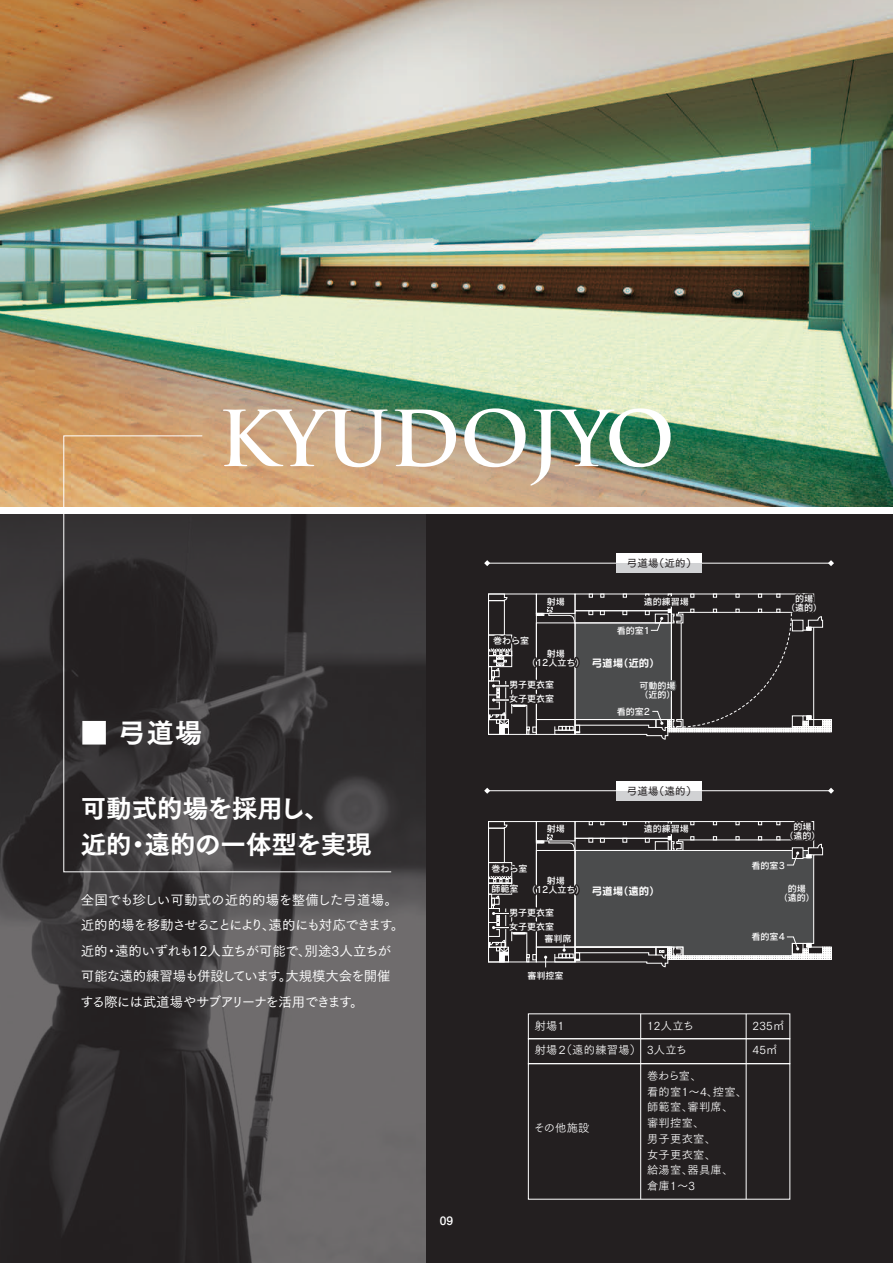
<style>
.page{position:relative;width:893px;height:1263px;background:#231f20}
.page>*{position:absolute;margin:0;border:0;box-sizing:border-box;transform-origin:0 0}
.t1{font:700 75px "Trajan Pro";color:#fff}
.t2{font:27px "Tsuku Go Pro E";color:#fff}
.t3{font:25.5px/36px "Tsuku Go Pro E";color:#fff}
.t4{font:13.5px/25.5px "Tsuku Go Pro M";letter-spacing:-.05em;color:#fff}
.t5{font:500 12px "Helvetica Neue";color:#fff}
.t6{font:11.25px/15.8px "Tsuku Go Pro R";letter-spacing:.025em;color:#fff}
.t7{font:10.5px "Rodin Pro B";color:#fff}
.t8{font:10.5px "Tsuku Go Pro D";letter-spacing:.025em;color:#231f20}
.t9{font:9px/9px "Rodin Pro DB";color:#fff;text-align:center}
</style>
<div class="page">
<img style="left:0;top:0;width:893px;height:507px">
<img style="left:0;top:513px;width:425px;height:750px">
<div style="left:528px;top:1038px;width:262px;height:26px;border:1px solid #fff"></div>
<div style="left:528px;top:1063px;width:262px;height:136px;border:1px solid #fff"></div>
<hr style="left:640px;top:1014px;width:1px;height:185px;background:#fff">
<hr style="left:746px;top:1014px;width:1px;height:185px;background:#fff">
<hr style="left:487px;top:563px;width:344px;height:1px;background:#fff">
<svg style="left:828px;top:560px;width:6px;height:6px"></svg>
<svg style="left:484px;top:560px;width:6px;height:6px"></svg>
<div style="left:617px;top:554px;width:85px;height:19px;background:#fff"></div>
<div style="left:617px;top:563px;width:85px;height:10px;background:#d1d2d4"></div>
<hr style="left:487px;top:790px;width:344px;height:1px;background:#fff">
<svg style="left:828px;top:788px;width:6px;height:6px"></svg>
<svg style="left:484px;top:788px;width:6px;height:6px"></svg>
<div style="left:617px;top:781px;width:85px;height:19px;background:#fff"></div>
<div style="left:617px;top:791px;width:85px;height:9px;background:#d1d2d4"></div>
<div style="left:0;top:507px;width:893px;height:6px;background:#fff"></div>
<svg style="left:63px;top:435px;width:329px;height:437px"></svg>
<svg style="left:488px;top:593px;width:344px;height:146px"></svg>
<svg style="left:488px;top:821px;width:344px;height:146px"></svg>
<p class="t1" style="left:218px;top:392px;width:458px">KYUDOJYO</p>
<p class="t2" style="left:81px;top:709px;width:123px">■ 弓道場</p>
<p class="t3" style="left:81px;top:787px;width:292px">可動式的場を採用し、<br>近的・遠的の一体型を実現</p>
<p class="t4" style="left:80px;top:886px;width:326px">全国でも珍しい可動式の近的的場を整備した弓道場。近的的場を移動させることにより、遠的にも対応できます。近的・遠的いずれも12人立ちが可能で、別途3人立ちが可能な遠的練習場も併設しています。大規模大会を開催する際には武道場やサブアリーナを活用できます。</p>
<p class="t5" style="left:440px;top:1211px;width:15px">09</p>
<p class="t8" style="left:627px;top:554px;width:71px">弓道場（近的）</p>
<p class="t9" style="left:547px;top:596px;width:19px">射場</p>
<p class="t9" style="left:644px;top:596px;width:46px">遠的練習場</p>
<p class="t9" style="left:493px;top:636px;width:37px">巻わら室</p>
<p class="t9" style="left:509px;top:677px;width:46px;line-height:14.1px;text-align:left">男子更衣室女子更衣室</p>
<p class="t9" style="left:527px;top:648px;width:59px">射場<br>（12人立ち）</p>
<p class="t9" style="left:617px;top:626px;width:35px">看的室1</p>
<p class="t7" style="left:592px;top:656px;width:70px">弓道場（近的）</p>
<p class="t9" style="left:639px;top:681px;width:37px;text-align:left">可動的場（近的）</p>
<p class="t9" style="left:617px;top:706px;width:35px">看的室2</p>
<p class="t8" style="left:627px;top:782px;width:71px">弓道場（遠的）</p>
<p class="t9" style="left:547px;top:824px;width:19px">射場</p>
<p class="t9" style="left:644px;top:824px;width:46px">遠的練習場</p>
<p class="t9" style="left:786px;top:594px;width:37px">的場<br>（遠的）</p>
<p class="t9" style="left:785px;top:821px;width:37px">的場<br>（遠的）</p>
<p class="t9" style="left:492px;top:864px;width:37px">巻わら室</p>
<p class="t9" style="left:492px;top:884px;width:28px">師範室</p>
<p class="t9" style="left:509px;top:905px;width:46px;line-height:14.1px;text-align:left">男子更衣室女子更衣室</p>
<p class="t9" style="left:527px;top:876px;width:59px">射場<br>（12人立ち）</p>
<p class="t9" style="left:545px;top:934px;width:28px">審判席</p>
<p class="t9" style="left:528px;top:970px;width:37px">審判控室</p>
<p class="t9" style="left:752px;top:861px;width:35px">看的室3</p>
<p class="t7" style="left:592px;top:883px;width:70px">弓道場（遠的）</p>
<p class="t9" style="left:779px;top:883px;width:37px">的場<br>（遠的）</p>
<p class="t9" style="left:752px;top:932px;width:35px">看的室4</p>
<p class="t6" style="left:535px;top:1017px;width:34px">射場１</p>
<p class="t6" style="left:647px;top:1017px;width:48px">12人立ち</p>
<p class="t6" style="left:752px;top:1017px;width:33px">235㎡</p>
<p class="t6" style="left:535px;top:1041px;width:154px">射場２（遠的練習場） 3人立ち</p>
<p class="t6" style="left:752px;top:1041px;width:27px">45㎡</p>
<p class="t6" style="left:534px;top:1118px;width:57px">その他施設</p>
<p class="t6" style="left:647px;top:1066px;width:102px">巻わら室、<br>看的室1～4、控室、師範室、審判席、審判控室、<br>男子更衣室、<br>女子更衣室、<br>給湯室、器具庫、倉庫1～3</p>
</div>
